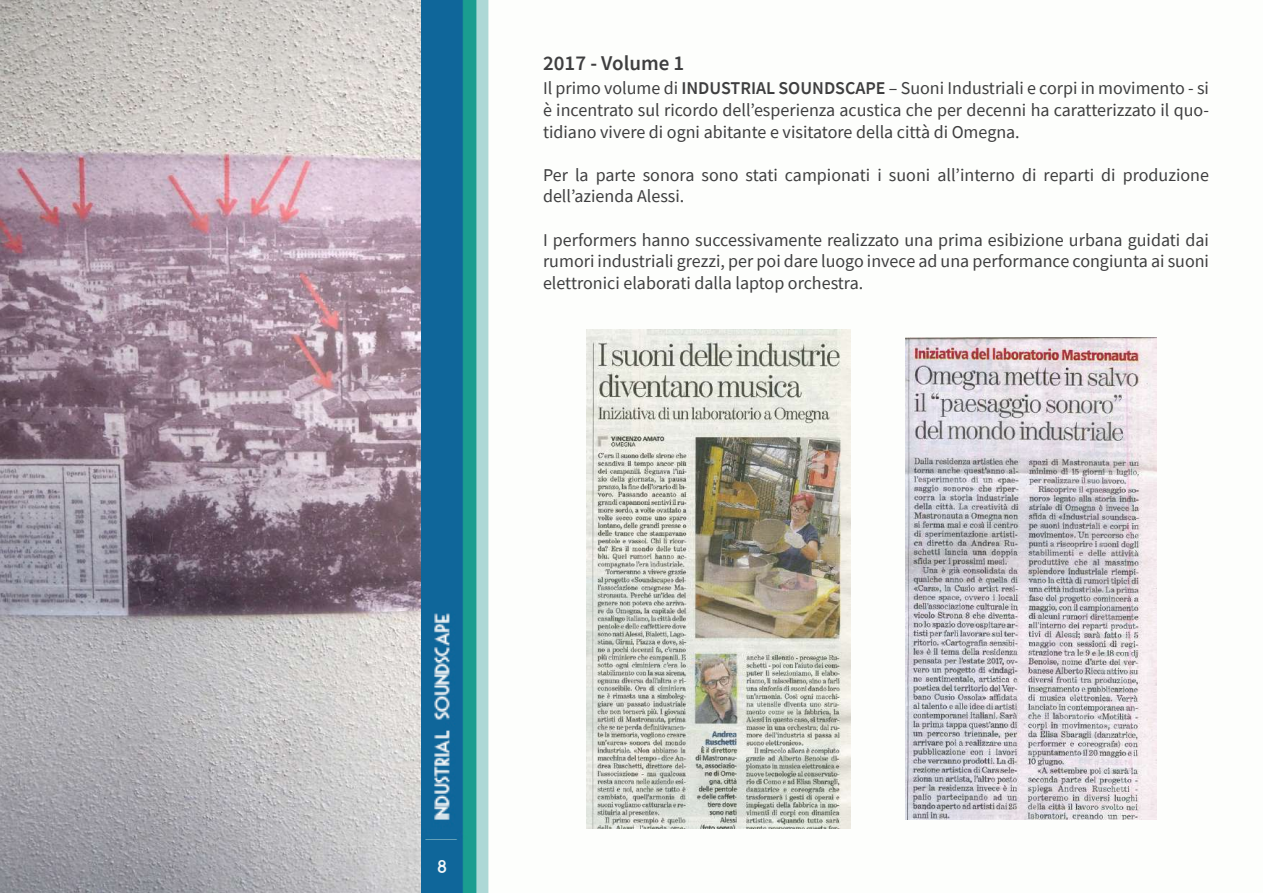
<style>
.page{position:relative;width:1263px;height:893px;background:#fff}
.page>*{position:absolute;margin:0;border:0;box-sizing:border-box;transform-origin:0 0}
.t1{font:600 21px "Source Sans Pro";color:#3e3e3f}
.t2{font:18px/21.6px "Source Sans Pro";color:#3e3e3f;text-align:justify}
.t3{font:18px "Mouse Deco";color:#f2f6f8}
.s1{font-weight:600}
</style>
<div class="page">
<img style="left:421px;top:0;width:736px;height:893px">
<img style="left:0;top:0;width:421px;height:893px">
<img style="left:587px;top:329px;width:263px;height:499px">
<img style="left:906px;top:337px;width:251px;height:482px">
<p class="t1" style="left:543px;top:49px;width:143px">2017 - Volume 1</p>
<p class="t2" style="left:543px;top:77px;width:667px">Il primo volume di <span class="s1">INDUSTRIAL SOUNDSCAPE</span> – Suoni Industriali e corpi in movimento - si è incentrato sul ricordo dell’esperienza acustica che per decenni ha caratterizzato il quo&shy;tidiano vivere di ogni abitante e visitatore della città di Omegna.</p>
<p class="t2" style="left:543px;top:164px;width:667px">Per la parte sonora sono stati campionati i suoni all’interno di reparti di produzione dell’azienda Alessi.</p>
<p class="t2" style="left:543px;top:229px;width:667px">I performers hanno successivamente realizzato una prima esibizione urbana guidati dai rumori industriali grezzi, per poi dare luogo invece ad una performance congiunta ai suoni elettronici elaborati dalla laptop orchestra.</p>
<p class="t3" style="left:436px;top:858px;width:13px">8</p>
</div>
